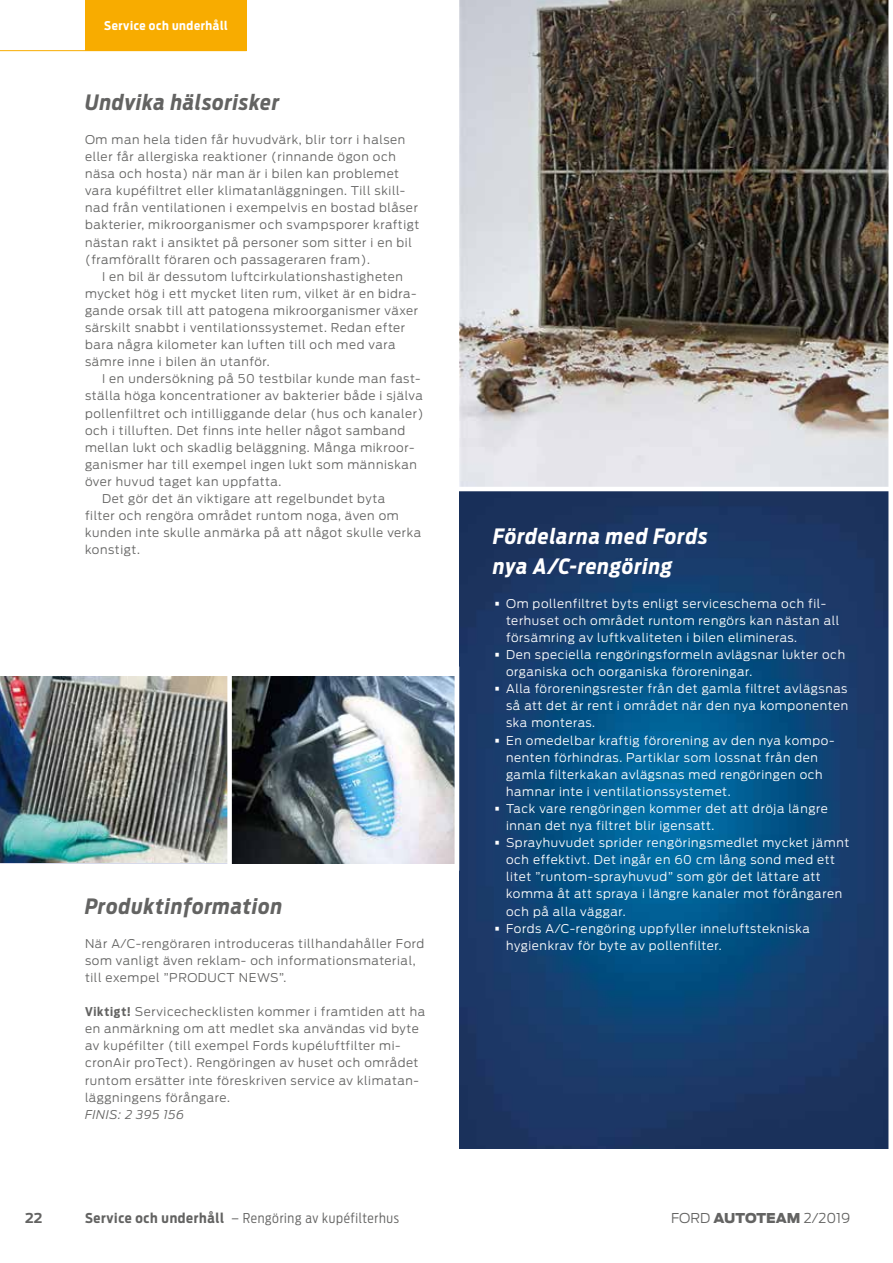
<style>
.page{position:relative;width:893px;height:1263px;background:#fff}
.page>*{position:absolute;margin:0;border:0;box-sizing:border-box;transform-origin:0 0}
.t1{font:italic 700 21px "Ford Antenna Cond";letter-spacing:.045em;color:#636362}
.t2{font:italic 700 21px/30px "Ford Antenna Cond";letter-spacing:.045em;color:#fff}
.t3{font:300 13.5px "Ford Antenna Cond";letter-spacing:.05em;color:#636362}
.t4{font:300 13.5px "Ford Antenna";color:#636362}
.t5{font:700 13.5px "Ford Antenna";color:#636362}
.t6{font:300 12px/17.1px "Ford Antenna";letter-spacing:.05em;color:#636362}
.t7{font:300 12px/17.1px "Ford Antenna";letter-spacing:.05em;color:#fff}
.t8{font:700 12px "Ford Antenna Cond";letter-spacing:.05em;color:#fff}
.t9{font:italic 300 12px "Ford Antenna";letter-spacing:.04em;color:#636362}
.s1{font-family:"Ford Antenna Cond";font-weight:700}
.s2{font-size:24px}
.s3{font-weight:700}
.s4{font-weight:900}
</style>
<div class="page">
<img style="left:232px;top:676px;width:223px;height:187px">
<img style="left:0;top:676px;width:227px;height:187px">
<img style="left:459px;top:0;width:429px;height:487px">
<div style="left:85px;top:0;width:162px;height:51px;background:#f8ac00"></div>
<hr style="left:0;top:50px;width:247px;height:1px;background:#f8ac00">
<img style="left:459px;top:491px;width:429px;height:657px">
<p class="t8" style="left:104px;top:15px;width:125px">Service och underhåll</p>
<h1 class="t1" style="left:85px;top:84px;width:196px">Undvika hälsorisker</h1>
<p class="t6" style="left:85px;top:130px;width:336px">Om man hela tiden får huvudvärk, blir torr i halsen eller får allergiska reaktioner (rinnande ögon och näsa och hosta) när man är i bilen kan problemet vara kupéfiltret eller klimatanläggningen. Till skill&shy;nad från ventilationen i exempelvis en bostad blåser bakterier, mikroorganismer och svampsporer kraftigt nästan rakt i ansiktet på personer som sitter i en bil (framförallt föraren och passageraren fram).</p>
<p class="t6" style="left:85px;top:266px;width:335px;text-indent:17px">I en bil är dessutom luftcirkulationshastigheten mycket hög i ett mycket liten rum, vilket är en bidra&shy;gande orsak till att patogena mikroorganismer växer särskilt snabbt i ventilationssystemet. Redan efter bara några kilometer kan luften till och med vara sämre inne i bilen än utanför.</p>
<p class="t6" style="left:102px;top:369px;width:320px">I en undersökning på 50 testbilar kunde man fast-</p>
<p class="t6" style="left:85px;top:386px;width:339px">ställa höga koncentrationer av bakterier både i själva</p>
<p class="t6" style="left:85px;top:403px;width:340px">pollenfiltret och intilliggande delar (hus och kanaler)</p>
<p class="t6" style="left:85px;top:420px;width:322px">och i tilluften. Det finns inte heller något samband</p>
<p class="t6" style="left:85px;top:437px;width:331px">mellan lukt och skadlig beläggning. Många mikroor-</p>
<p class="t6" style="left:85px;top:455px;width:333px">ganismer har till exempel ingen lukt som människan</p>
<p class="t6" style="left:85px;top:472px;width:198px">över huvud taget kan uppfatta.</p>
<p class="t6" style="left:102px;top:489px;width:285px">Det gör det än viktigare att regelbundet byta</p>
<p class="t6" style="left:85px;top:506px;width:315px">filter och rengöra området runtom noga, även om</p>
<p class="t6" style="left:85px;top:523px;width:338px">kunden inte skulle anmärka på att något skulle verka</p>
<p class="t6" style="left:85px;top:540px;width:56px">konstigt.</p>
<h1 class="t1" style="left:85px;top:888px;width:199px">Produktinformation</h1>
<p class="t6" style="left:85px;top:933px;width:341px">När A/C-rengöraren introduceras tillhandahåller Ford som vanligt även reklam- och informationsmaterial, till exempel ”PRODUCT NEWS”.</p>
<p class="t6" style="left:85px;top:1002px;width:342px"><span class="s1">Viktigt!</span> Servicechecklisten kommer i framtiden att ha en anmärkning om att medlet ska användas vid byte av kupéfilter (till exempel Fords kupéluftfilter mi&shy;cronAir proTect). Rengöringen av huset och området runtom ersätter inte föreskriven service av klimatan&shy;läggningens förångare.</p>
<p class="t9" style="left:85px;top:1104px;width:101px">FINIS: 2 395 156</p>
<h1 class="t2" style="left:493px;top:519px;width:216px">Fördelarna med Fords nya A/C-rengöring</h1>
<p class="t7" style="left:506px;top:593px;width:335px;text-indent:-13px"><span class="s2">•</span> Om pollenfiltret byts enligt serviceschema och fil&shy;terhuset och området runtom rengörs kan nästan all försämring av luftkvaliteten i bilen elimineras.</p>
<p class="t7" style="left:506px;top:645px;width:340px;text-indent:-13px"><span class="s2">•</span> Den speciella rengöringsformeln avlägsnar lukter och organiska och oorganiska föroreningar.</p>
<p class="t7" style="left:506px;top:679px;width:344px;text-align:justify;text-indent:-13px"><span class="s2">•</span> Alla föroreningsrester från det gamla filtret avlägsnas så att det är rent i området när den nya komponenten ska monteras.</p>
<p class="t7" style="left:506px;top:730px;width:330px;text-indent:-13px"><span class="s2">•</span> En omedelbar kraftig förorening av den nya kompo&shy;nenten förhindras. Partiklar som lossnat från den gamla filterkakan avlägsnas med rengöringen och hamnar inte i ventilationssystemet.</p>
<p class="t7" style="left:506px;top:799px;width:323px;text-indent:-13px"><span class="s2">•</span> Tack vare rengöringen kommer det att dröja längre innan det nya filtret blir igensatt.</p>
<p class="t7" style="left:506px;top:833px;width:345px;text-indent:-13px"><span class="s2">•</span> Sprayhuvudet sprider rengöringsmedlet mycket jämnt och effektivt. Det ingår en 60 cm lång sond med ett litet ”runtom-sprayhuvud” som gör det lättare att komma åt att spraya i längre kanaler mot förångaren och på alla väggar.</p>
<p class="t7" style="left:506px;top:918px;width:305px;text-indent:-13px"><span class="s2">•</span> Fords A/C-rengöring uppfyller inneluftstekniska hygienkrav för byte av pollenfilter.</p>
<p class="t3" style="left:85px;top:1206px;width:316px"><span class="s3">Service och underhåll</span> – Rengöring av kupéfilterhus</p>
<p class="t5" style="left:25px;top:1206px;width:19px">22</p>
<p class="t4" style="left:671px;top:1206px;width:181px">FORD <span class="s4">AUTOTEAM</span> 2/2019</p>
</div>
